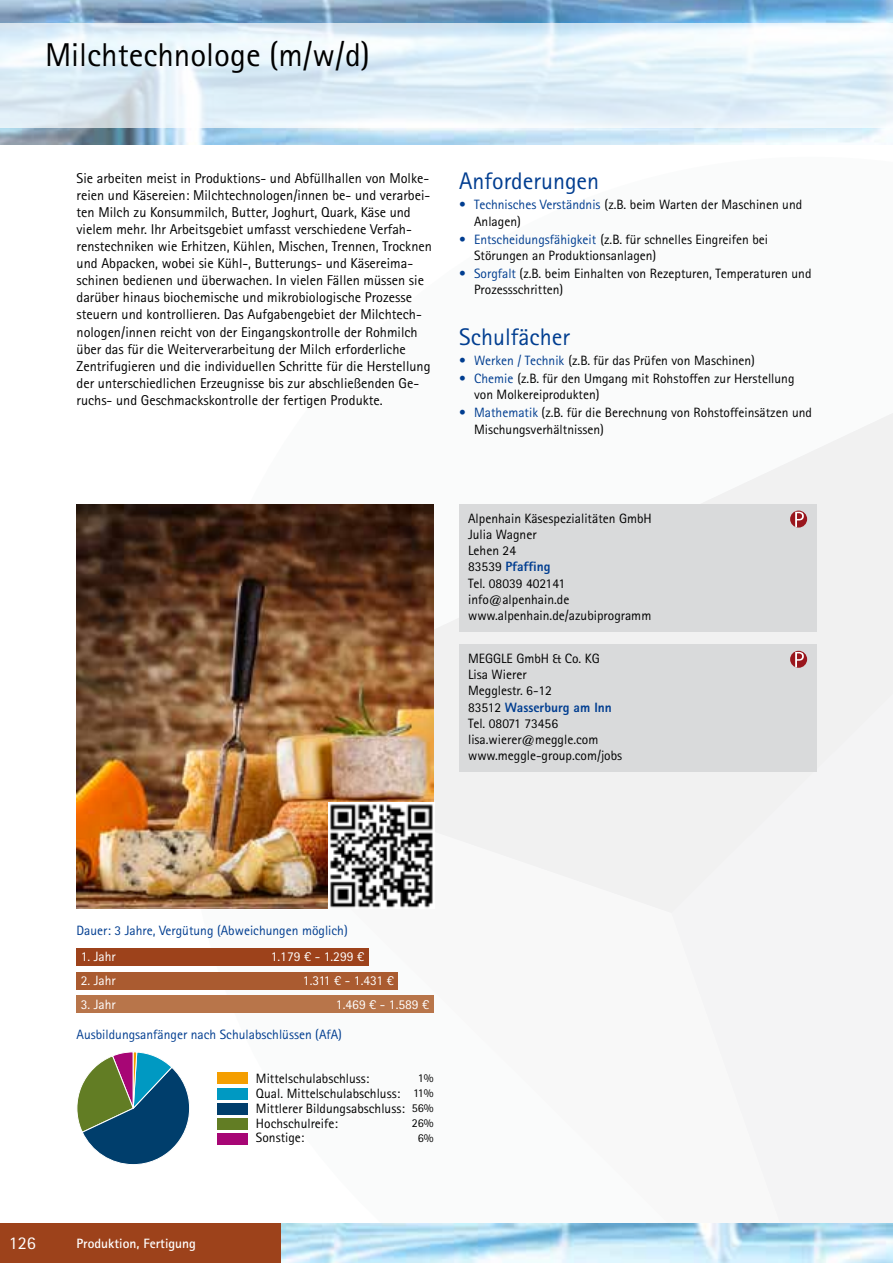
<style>
.page{position:relative;width:893px;height:1263px;background:#fff}
.page>*{position:absolute;margin:0;border:0;box-sizing:border-box;transform-origin:0 0}
.t1{font:33px "Rotis Sans Serif Std";color:#000}
.t2{font:24px "Rotis Sans Serif Std";color:#003d90}
.t3{font:18px "Rotis Sans Serif Std";color:#fff}
.t4{font:14.25px/17.1px "Rotis Sans Serif Std";color:#000}
.t5{font:13.5px/16.2px "Rotis Sans Serif Std";color:#000}
.t6{font:13.5px "Rotis Sans Serif Std";color:#003d90}
.t7{font:13.5px "Rotis Sans Serif Std";color:#fff}
.t8{font:700 13.5px "Rotis Sans Serif Std";color:#fff}
.t9{font:12px "Rotis Sans Serif Std";color:#000}
.s1{color:#003d90}
.s2{font-weight:800;color:#003d90}
.s3{font-size:12px}
</style>
<div class="page">
<svg style="left:186px;top:913px;width:707px;height:311px"></svg>
<div style="left:186px;top:413px;width:707px;height:500px;background:#f4f4f5"></div>
<img style="left:281px;top:1224px;width:612px;height:39px">
<div style="left:0;top:1224px;width:281px;height:39px;background:#9d421b"></div>
<img style="left:0;top:0;width:893px;height:145px">
<svg style="left:0;top:23px;width:893px;height:105px;fill:#e3f2fa"></svg>
<img style="left:77px;top:504px;width:357px;height:404px">
<img style="left:328px;top:802px;width:106px;height:107px">
<div style="left:77px;top:948px;width:292px;height:18px;background:#9d421b"></div>
<div style="left:77px;top:972px;width:321px;height:17px;background:#aa5b30"></div>
<div style="left:77px;top:995px;width:357px;height:17px;background:#b8754a"></div>
<div style="left:217px;top:1072px;width:31px;height:12px;background:#f49e00"></div>
<div style="left:217px;top:1088px;width:31px;height:12px;background:#0099c2"></div>
<div style="left:217px;top:1103px;width:31px;height:11px;background:#003e6c"></div>
<div style="left:217px;top:1118px;width:31px;height:11px;background:#627d24"></div>
<div style="left:217px;top:1133px;width:31px;height:11px;background:#a70675"></div>
<svg style="left:77px;top:1051px;width:113px;height:114px"></svg>
<div style="left:459px;top:504px;width:357px;height:127px;background:#d9dadb"></div>
<div style="left:790px;top:511px;width:17px;height:17px;background:#9a161d;border-radius:50%"></div>
<svg style="left:795px;top:512px;width:9px;height:15px"></svg>
<div style="left:459px;top:644px;width:357px;height:128px;background:#d9dadb"></div>
<div style="left:790px;top:651px;width:17px;height:17px;background:#9a161d;border-radius:50%"></div>
<svg style="left:795px;top:652px;width:9px;height:16px"></svg>
<hr style="left:892px;top:504px;width:1px;height:642px;background:#fff">
<h1 class="t1" style="left:45px;top:36px;width:327px">Milchtechnologe (m/w/d)</h1>
<p class="t4" style="left:77px;top:169px;width:357px">Sie arbeiten meist in Produktions- und Abfüllhallen von Molke&shy;reien und Käsereien: Milchtechnologen/innen be- und verarbei&shy;ten Milch zu Konsummilch, Butter, Joghurt, Quark, Käse und vielem mehr. Ihr Arbeitsgebiet umfasst verschiedene Verfah&shy;renstechniken wie Erhitzen, Kühlen, Mischen, Trennen, Trocknen und Abpacken, wobei sie Kühl-, Butterungs- und Käsereima&shy;schinen bedienen und überwachen. In vielen Fällen müssen sie darüber hinaus biochemische und mikrobiologische Prozesse steuern und kontrollieren. Das Aufgabengebiet der Milchtech&shy;nologen/innen reicht von der Eingangskontrolle der Rohmilch über das für die Weiterverarbeitung der Milch erforderliche Zentrifugieren und die individuellen Schritte für die Herstellung der unterschiedlichen Erzeugnisse bis zur abschließenden Ge&shy;ruchs- und Geschmackskontrolle der fertigen Produkte.</p>
<h2 class="t2" style="left:459px;top:167px;width:141px">Anforderungen</h2>
<p class="t5" style="left:474px;top:196px;width:330px;text-indent:-15px"><span class="s1">• Technisches Verständnis</span> (z.B. beim Warten der Maschinen und<br>Anlagen)</p>
<p class="t5" style="left:474px;top:231px;width:295px;text-indent:-15px"><span class="s1">• Entscheidungsfähigkeit</span> (z.B. für schnelles Eingreifen bei<br>Störungen an Produktionsanlagen)</p>
<p class="t5" style="left:474px;top:265px;width:339px;text-indent:-15px"><span class="s1">• Sorgfalt</span> (z.B. beim Einhalten von Rezepturen, Temperaturen und<br>Prozessschritten)</p>
<h2 class="t2" style="left:459px;top:323px;width:112px">Schulfächer</h2>
<p class="t5" style="left:459px;top:352px;width:297px"><span class="s1">• Werken / Technik</span> (z.B. für das Prüfen von Maschinen)</p>
<p class="t5" style="left:474px;top:370px;width:322px;text-indent:-15px"><span class="s1">• Chemie</span> (z.B. für den Umgang mit Rohstoffen zur Herstellung von Molkereiprodukten)</p>
<p class="t5" style="left:474px;top:404px;width:339px;text-indent:-15px"><span class="s1">• Mathematik</span> (z.B. für die Berechnung von Rohstoffeinsätzen und<br>Mischungsverhältnissen)</p>
<p class="t5" style="left:468px;top:510px;width:185px">Alpenhain Käsespezialitäten GmbH<br>Julia Wagner<br>Lehen 24<br>83539 <span class="s2">Pfaffing<br></span>Tel. 08039 402141 info@alpenhain.de www.alpenhain.de/azubiprogramm</p>
<p class="t5" style="left:468px;top:650px;width:156px">MEGGLE GmbH &amp; Co. KG<br>Lisa Wierer<br>Megglestr. 6-12<br>83512 <span class="s2">Wasserburg am Inn<br></span>Tel. 08071 73456 lisa.wierer@meggle.com www.meggle-group.com/jobs</p>
<p class="t6" style="left:77px;top:922px;width:273px">Dauer: 3 Jahre, Vergütung (Abweichungen möglich)</p>
<p class="t7" style="left:81px;top:949px;width:37px">1. Jahr</p>
<p class="t7" style="left:271px;top:949px;width:95px">1.179 € - 1.299 €</p>
<p class="t7" style="left:81px;top:973px;width:37px">2. Jahr</p>
<p class="t7" style="left:303px;top:973px;width:92px">1.311 € - 1.431 €</p>
<p class="t7" style="left:81px;top:996px;width:37px">3. Jahr</p>
<p class="t7" style="left:336px;top:996px;width:95px">1.469 € - 1.589 €</p>
<p class="t6" style="left:77px;top:1026px;width:267px">Ausbildungsanfänger nach Schulabschlüssen (AfA)</p>
<p class="t5" style="left:256px;top:1070px;width:115px">Mittelschulabschluss:</p>
<p class="t9" style="left:418px;top:1071px;width:17px">1%</p>
<p class="t5" style="left:256px;top:1086px;width:179px;line-height:14.9px;text-align:justify">Qual. Mittelschulabschluss: <span class="s3">11% </span>Mittlerer Bildungsabschluss: <span class="s3">56% </span>Hochschulreife:</p>
<p class="t9" style="left:412px;top:1116px;width:23px">26%</p>
<h3 class="t3" style="left:9px;top:1232px;width:28px">126</h3>
<p class="t8" style="left:77px;top:1235px;width:121px">Produktion, Fertigung</p>
<p class="t5" style="left:256px;top:1130px;width:50px">Sonstige:</p>
<p class="t9" style="left:418px;top:1131px;width:17px">6%</p>
</div>
